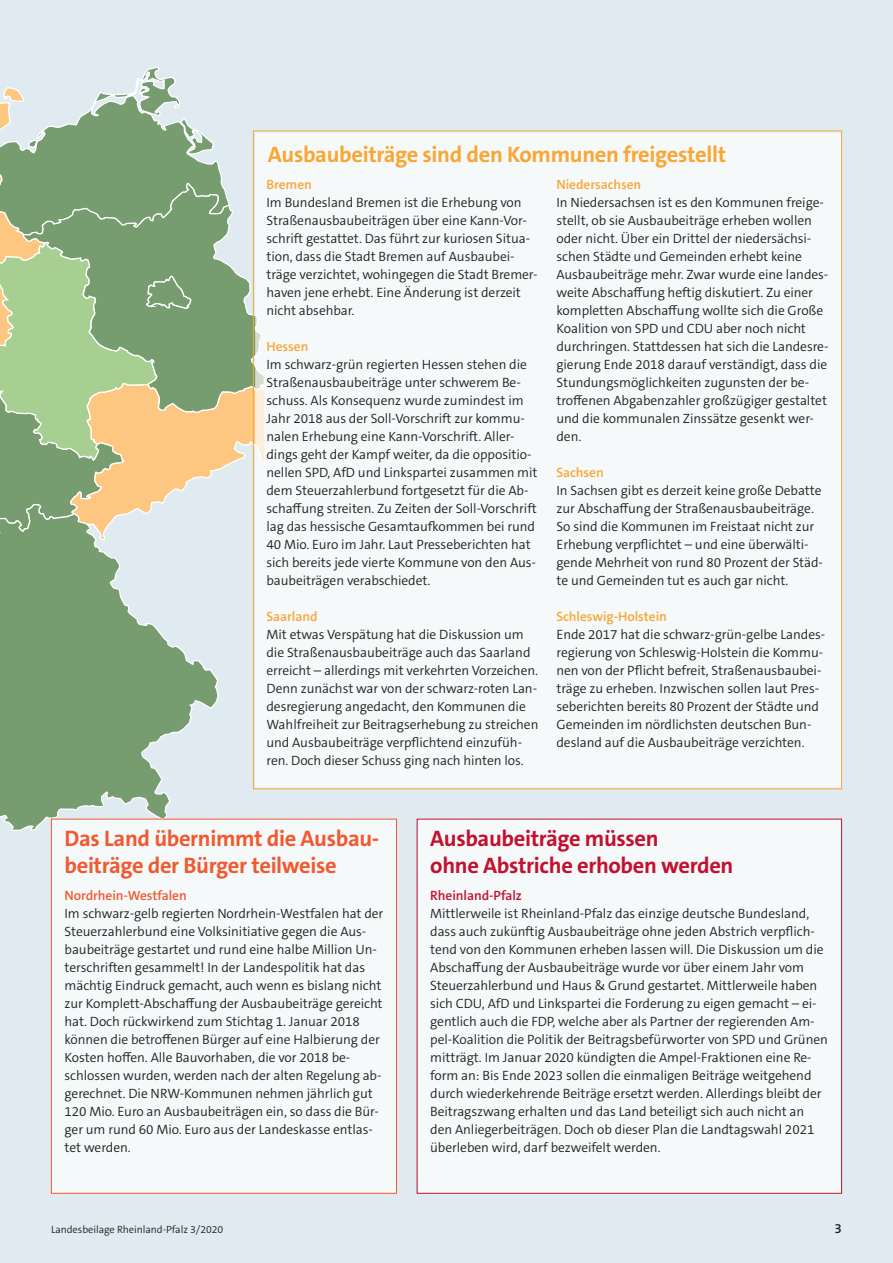
<style>
.page{position:relative;width:893px;height:1263px;background:#dfebf0}
.page>*{position:absolute;margin:0;border:0;box-sizing:border-box;transform-origin:0 0}
.t1{font:700 22.5px/27px "The Sans C5";letter-spacing:-.015em;color:#f1592f}
.t2{font:700 22.5px/27px "The Sans C5";letter-spacing:-.015em;color:#c3102e}
.t3{font:700 22.5px "The Sans C5";letter-spacing:-.015em;color:#faa633}
.t4{font:300 13.5px/18px "The Sans C5";letter-spacing:-.005em;color:#231f20}
.t5{font:600 13.5px "The Sans C5";letter-spacing:-.005em;color:#faa633}
.t6{font:600 13.5px "The Sans C5";letter-spacing:-.005em;color:#f1592f}
.t7{font:600 13.5px "The Sans C5";letter-spacing:-.005em;color:#c3102e}
.t8{font:600 13.5px "The Sans C5";color:#231f20}
.t9{font:300 10.5px "The Sans C5";letter-spacing:-.005em;color:#231f20}
</style>
<div class="page">
<svg style="left:0;top:541px;width:219px;height:278px"></svg>
<svg style="left:0;top:579px;width:140px;height:267px;background:#80a37b"></svg>
<div style="left:53px;top:821px;width:342px;height:371px;background:#f5f9fa"></div>
<div style="left:418px;top:819px;width:424px;height:375px;background:#f5f9fa"></div>
<div style="left:255px;top:133px;width:585px;height:654px;background:#f5f9fa"></div>
<svg style="left:0;top:67px;width:263px;height:474px"></svg>
<div style="left:51px;top:819px;width:346px;height:375px;border:1px solid #f1592f"></div>
<h1 class="t3" style="left:268px;top:140px;width:460px">Ausbaubeiträge sind den Kommunen freigestellt</h1>
<p class="t5" style="left:266px;top:176px;width:47px">Bremen</p>
<p class="t4" style="left:266px;top:194px;width:273px">Im Bundesland Bremen ist die Erhebung von Straßenausbaubeiträgen über eine Kann-Vor&shy;schrift gestattet. Das führt zur kuriosen Situa&shy;tion, dass die Stadt Bremen auf Ausbaubei&shy;träge verzichtet, wohingegen die Stadt Bremer&shy;haven jene erhebt. Eine Änderung ist derzeit nicht absehbar.</p>
<p class="t5" style="left:266px;top:338px;width:43px">Hessen</p>
<p class="t4" style="left:266px;top:356px;width:273px">Im schwarz-grün regierten Hessen stehen die Straßenausbaubeiträge unter schwerem Be&shy;schuss. Als Konsequenz wurde zumindest im Jahr 2018 aus der Soll-Vorschrift zur kommu&shy;nalen Erhebung eine Kann-Vorschrift. Aller&shy;dings geht der Kampf weiter, da die oppositio&shy;nellen SPD, AfD und Linkspartei zusammen mit dem Steuerzahlerbund fortgesetzt für die Ab&shy;schaffung streiten. Zu Zeiten der Soll-Vorschrift lag das hessische Gesamtaufkommen bei rund 40 Mio. Euro im Jahr. Laut Presseberichten hat sich bereits jede vierte Kommune von den Aus&shy;baubeiträgen verabschiedet.</p>
<p class="t5" style="left:266px;top:608px;width:53px">Saarland</p>
<p class="t4" style="left:266px;top:625px;width:273px">Mit etwas Verspätung hat die Diskussion um die Straßenausbaubeiträge auch das Saarland erreicht – allerdings mit verkehrten Vorzeichen.<br>Denn zunächst war von der schwarz-roten Lan&shy;desregierung angedacht, den Kommunen die Wahlfreiheit zur Beitragserhebung zu streichen und Ausbaubeiträge verpflichtend einzufüh&shy;ren. Doch dieser Schuss ging nach hinten los.</p>
<p class="t5" style="left:556px;top:176px;width:86px">Niedersachsen</p>
<p class="t4" style="left:556px;top:193px;width:273px">In Niedersachsen ist es den Kommunen freige&shy;stellt, ob sie Ausbaubeiträge erheben wollen oder nicht. Über ein Drittel der niedersächsi&shy;schen Städte und Gemeinden erhebt keine Ausbaubeiträge mehr. Zwar wurde eine landes&shy;weite Abschaffung heftig diskutiert. Zu einer kompletten Abschaffung wollte sich die Große Koalition von SPD und CDU aber noch nicht durchringen. Stattdessen hat sich die Landesre&shy;gierung Ende 2018 darauf verständigt, dass die Stundungsmöglichkeiten zugunsten der be&shy;troffenen Abgabenzahler großzügiger gestaltet und die kommunalen Zinssätze gesenkt wer&shy;den.</p>
<p class="t5" style="left:556px;top:464px;width:49px">Sachsen</p>
<p class="t4" style="left:556px;top:481px;width:268px">In Sachsen gibt es derzeit keine große Debatte zur Abschaffung der Straßenausbaubeiträge.<br>So sind die Kommunen im Freistaat nicht zur Erhebung verpflichtet – und eine überwälti&shy;gende Mehrheit von rund 80 Prozent der Städ&shy;te und Gemeinden tut es auch gar nicht.</p>
<p class="t5" style="left:556px;top:608px;width:112px">Schleswig-Holstein</p>
<p class="t4" style="left:556px;top:625px;width:270px">Ende 2017 hat die schwarz-grün-gelbe Landes&shy;regierung von Schleswig-Holstein die Kommu&shy;nen von der Pflicht befreit, Straßenausbaubei&shy;träge zu erheben. Inzwischen sollen laut Pres&shy;seberichten bereits 80 Prozent der Städte und Gemeinden im nördlichsten deutschen Bun&shy;desland auf die Ausbaubeiträge verzichten.</p>
<h1 class="t1" style="left:65px;top:825px;width:316px">Das Land übernimmt die Ausbau&shy;beiträge der Bürger teilweise</h1>
<p class="t6" style="left:65px;top:887px;width:124px">Nordrhein-Westfalen</p>
<p class="t4" style="left:65px;top:905px;width:320px">Im schwarz-gelb regierten Nordrhein-Westfalen hat der Steuerzahlerbund eine Volksinitiative gegen die Aus&shy;baubeiträge gestartet und rund eine halbe Million Un&shy;terschriften gesammelt! In der Landespolitik hat das mächtig Eindruck gemacht, auch wenn es bislang nicht zur Komplett-Abschaffung der Ausbaubeiträge gereicht hat. Doch rückwirkend zum Stichtag 1. Januar 2018 können die betroffenen Bürger auf eine Halbierung der Kosten hoffen. Alle Bauvorhaben, die vor 2018 be&shy;schlossen wurden, werden nach der alten Regelung ab&shy;gerechnet. Die NRW-Kommunen nehmen jährlich gut 120 Mio. Euro an Ausbaubeiträgen ein, so dass die Bür&shy;ger um rund 60 Mio. Euro aus der Landeskasse entlas&shy;tet werden.</p>
<h1 class="t2" style="left:430px;top:825px;width:305px">Ausbaubeiträge müssen<br>ohne Abstriche erhoben werden</h1>
<p class="t7" style="left:430px;top:887px;width:93px">Rheinland-Pfalz</p>
<p class="t4" style="left:430px;top:905px;width:399px">Mittlerweile ist Rheinland-Pfalz das einzige deutsche Bundesland, dass auch zukünftig Ausbaubeiträge ohne jeden Abstrich verpflich&shy;tend von den Kommunen erheben lassen will. Die Diskussion um die Abschaffung der Ausbaubeiträge wurde vor über einem Jahr vom Steuerzahlerbund und Haus &amp; Grund gestartet. Mittlerweile haben sich CDU, AfD und Linkspartei die Forderung zu eigen gemacht – ei&shy;gentlich auch die FDP, welche aber als Partner der regierenden Am&shy;pel-Koalition die Politik der Beitragsbefürworter von SPD und Grünen mitträgt. Im Januar 2020 kündigten die Ampel-Fraktionen eine Re&shy;form an: Bis Ende 2023 sollen die einmaligen Beiträge weitgehend durch wiederkehrende Beiträge ersetzt werden. Allerdings bleibt der Beitragszwang erhalten und das Land beteiligt sich auch nicht an den Anliegerbeiträgen. Doch ob dieser Plan die Landtagswahl 2021 überleben wird, darf bezweifelt werden.</p>
<p class="t9" style="left:51px;top:1223px;width:174px">Landesbeilage Rheinland-Pfalz 3/2020</p>
<p class="t8" style="left:834px;top:1220px;width:9px">3</p>
</div>
